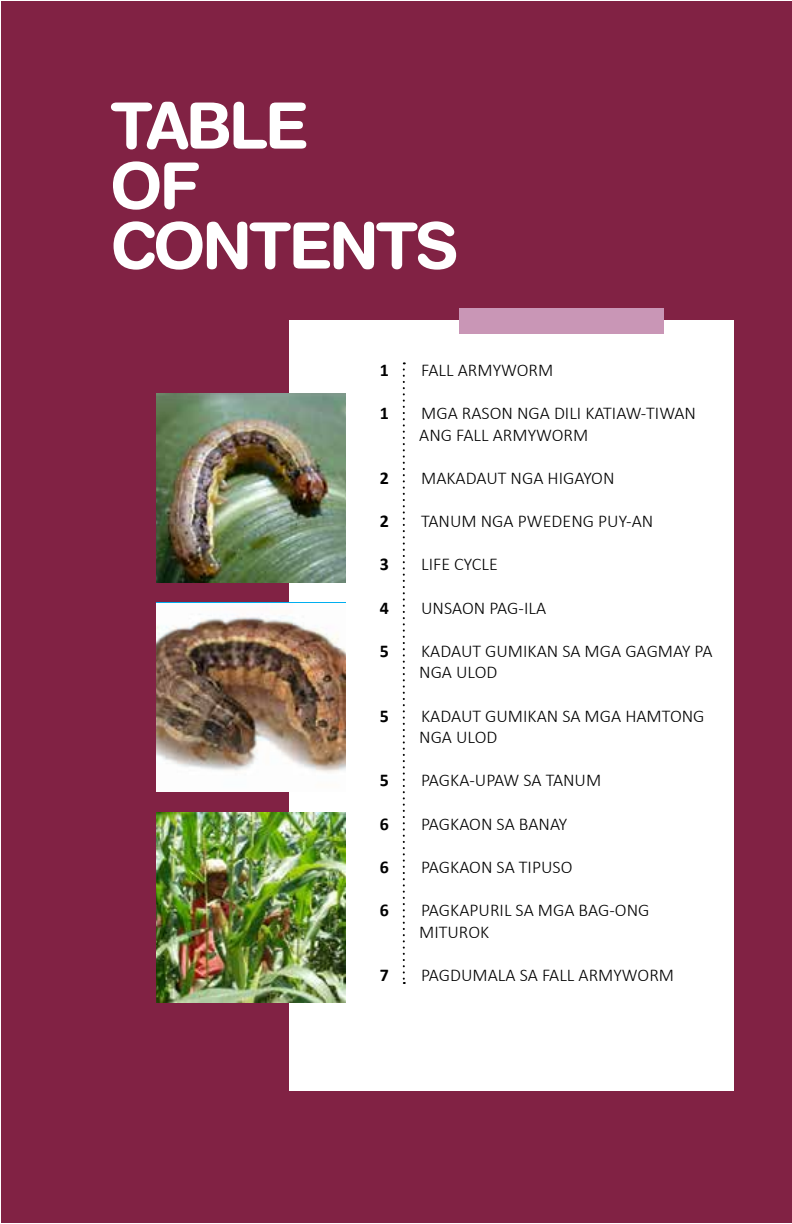
<style>
.page{position:relative;width:792px;height:1224px;background:#fff}
.page>*{position:absolute;margin:0;border:0;box-sizing:border-box;transform-origin:0 0}
.t1{font:700 64px/60px "Helvetica Rounded LT Std";letter-spacing:-.05em;color:#fff}
.t2{font:300 18px/21.6px "Calibri";color:#000}
.t3{font:700 18px "Calibri";color:#000}
</style>
<div class="page">
<div style="left:1px;top:1px;width:791px;height:1222px;background:#812244"></div>
<div style="left:289px;top:320px;width:445px;height:771px;background:#fff"></div>
<img style="left:156px;top:813px;width:190px;height:189px">
<img style="left:156px;top:603px;width:190px;height:189px">
<img style="left:156px;top:393px;width:190px;height:190px">
<svg style="left:403px;top:362px;width:2px;height:622px"></svg>
<div style="left:460px;top:308px;width:204px;height:25px;background:#c996b6"></div>
<h1 class="t1" style="left:110px;top:95px;width:350px">TABLE<br>OF<br>CONTENTS</h1>
<p class="t3" style="left:380px;top:357px;width:11px">1</p>
<p class="t3" style="left:380px;top:400px;width:11px">1</p>
<p class="t3" style="left:380px;top:465px;width:11px">2</p>
<p class="t3" style="left:380px;top:508px;width:11px">2</p>
<p class="t3" style="left:380px;top:552px;width:11px">3</p>
<p class="t3" style="left:380px;top:595px;width:11px">4</p>
<p class="t3" style="left:380px;top:638px;width:11px">5</p>
<p class="t3" style="left:380px;top:703px;width:11px">5</p>
<p class="t3" style="left:380px;top:768px;width:11px">5</p>
<p class="t3" style="left:380px;top:811px;width:11px">6</p>
<p class="t3" style="left:380px;top:854px;width:11px">6</p>
<p class="t3" style="left:380px;top:897px;width:11px">6</p>
<p class="t3" style="left:380px;top:962px;width:11px">7</p>
<p class="t2" style="left:421px;top:359px;width:134px">FALL ARMYWORM</p>
<p class="t2" style="left:419px;top:402px;width:278px">MGA RASON NGA DILI KATIAW-TIWAN<br>ANG FALL ARMYWORM</p>
<p class="t2" style="left:421px;top:467px;width:195px">MAKADAUT NGA HIGAYON</p>
<p class="t2" style="left:421px;top:510px;width:234px">TANUM NGA PWEDENG PUY-AN</p>
<p class="t2" style="left:421px;top:553px;width:78px">LIFE CYCLE</p>
<p class="t2" style="left:421px;top:597px;width:126px">UNSAON PAG-ILA</p>
<p class="t2" style="left:419px;top:640px;width:295px">KADAUT GUMIKAN SA MGA GAGMAY PA<br>NGA ULOD</p>
<p class="t2" style="left:419px;top:705px;width:287px">KADAUT GUMIKAN SA MGA HAMTONG<br>NGA ULOD</p>
<p class="t2" style="left:421px;top:769px;width:182px">PAGKA-UPAW SA TANUM</p>
<p class="t2" style="left:421px;top:813px;width:148px">PAGKAON SA BANAY</p>
<p class="t2" style="left:421px;top:856px;width:153px">PAGKAON SA TIPUSO</p>
<p class="t2" style="left:419px;top:899px;width:232px">PAGKAPURIL SA MGA BAG-ONG<br>MITUROK</p>
<p class="t2" style="left:421px;top:964px;width:254px">PAGDUMALA SA FALL ARMYWORM</p>
</div>
